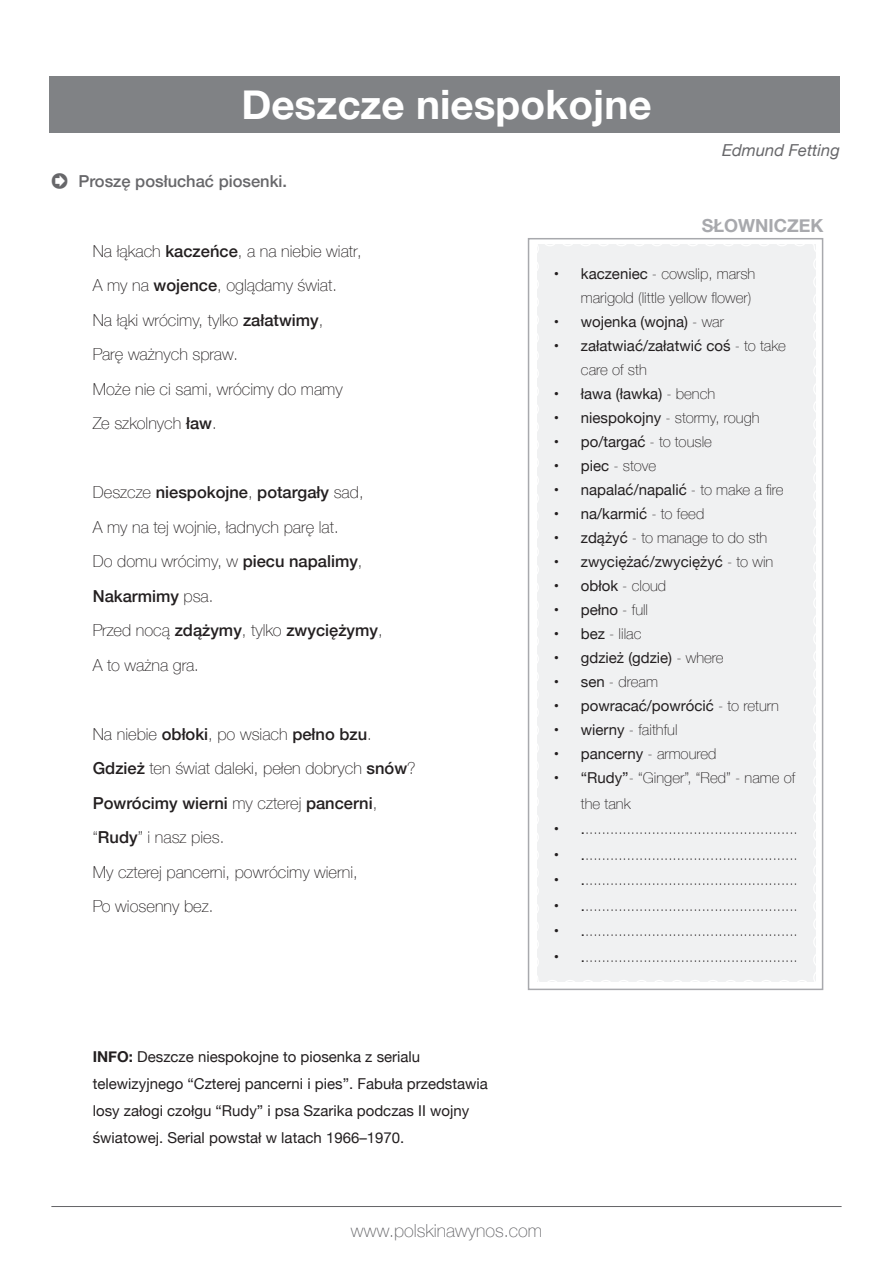
<style>
.page{position:relative;width:893px;height:1263px;background:#fff}
.page>*{position:absolute;margin:0;border:0;box-sizing:border-box;transform-origin:0 0}
.t1{font:700 40.5px "Helvetica Neue";color:#fff}
.t2{font:100 18px "Helvetica Neue";color:#636366}
.t3{font:700 18px "Helvetica Neue";color:#a8a9ad}
.t4{font:100 16.5px "Helvetica Neue";color:#231f20}
.t5{font:500 16.5px "Helvetica Neue";color:#231f20}
.t6{font:500 16.5px "Helvetica Neue";color:#67676a}
.t7{font:italic 16.5px "Helvetica Neue";color:#67676a}
.t8{font:100 15px/24px "Helvetica Neue";color:#231f20;text-align:right}
.t9{font:15px/27px "Helvetica Neue";color:#231f20}
.s1{font-family:"Apple Myungjo";font-weight:400}
.s2{font-weight:500}
.s3{font-weight:100}
.s4{font-weight:400}
.s5{font-weight:700}
</style>
<div class="page">
<div style="left:528px;top:238px;width:295px;height:752px;border:2px solid #a8a9ad"></div>
<div style="left:50px;top:76px;width:790px;height:57px;background:#808285"></div>
<div style="left:533px;top:240px;width:286px;height:742px;background:#f0f1f2"></div>
<hr style="left:51px;top:1206px;width:791px;height:1px;background:#636366">
<p class="t1" style="left:241px;top:73px;width:412px">Deszcze niespokojne</p>
<p class="t6" style="left:51px;top:167px;width:237px"><span class="s1">➲</span> Proszę posłuchać piosenki.</p>
<p class="t7" style="left:722px;top:138px;width:119px">Edmund Fetting</p>
<p class="t3" style="left:702px;top:211px;width:123px">SŁOWNICZEK</p>
<p class="t4" style="left:93px;top:238px;width:270px">Na łąkach <span class="s2">kaczeńce</span>, a na niebie wiatr,</p>
<p class="t4" style="left:93px;top:273px;width:246px">A my na <span class="s2">wojence</span>, oglądamy świat.</p>
<p class="t4" style="left:93px;top:307px;width:232px">Na łąki wrócimy, tylko <span class="s2">załatwimy</span>,</p>
<p class="t4" style="left:93px;top:342px;width:147px">Parę ważnych spraw.</p>
<p class="t4" style="left:93px;top:376px;width:251px">Może nie ci sami, wrócimy do mamy</p>
<p class="t4" style="left:93px;top:411px;width:125px">Ze szkolnych <span class="s2">ław</span>.</p>
<p class="t5" style="left:93px;top:479px;width:272px"><span class="s3">Deszcze</span> niespokojne<span class="s3">,</span> potargały <span class="s3">sad,</span></p>
<p class="t4" style="left:93px;top:514px;width:247px">A my na tej wojnie, ładnych parę lat.</p>
<p class="t4" style="left:93px;top:549px;width:271px">Do domu wrócimy, w <span class="s2">piecu napalimy</span>,</p>
<p class="t5" style="left:93px;top:582px;width:122px">Nakarmimy <span class="s3">psa.</span></p>
<p class="t5" style="left:93px;top:617px;width:291px"><span class="s3">Przed nocą</span> zdążymy<span class="s3">, tylko</span> zwyciężymy<span class="s3">,</span></p>
<p class="t4" style="left:93px;top:652px;width:108px">A to ważna gra.</p>
<p class="t4" style="left:93px;top:721px;width:281px">Na niebie <span class="s2">obłoki</span>, po wsiach <span class="s2">pełno bzu</span>.</p>
<p class="t4" style="left:93px;top:756px;width:324px"><span class="s2">Gdzież</span> ten świat daleki, pełen dobrych <span class="s2">snów</span>?</p>
<p class="t5" style="left:93px;top:789px;width:286px">Powrócimy wierni <span class="s3">my czterej</span> pancerni<span class="s3">,</span></p>
<p class="t4" style="left:93px;top:825px;width:133px">“<span class="s2">Rudy</span>” i nasz pies.</p>
<p class="t4" style="left:93px;top:859px;width:266px">My czterej pancerni, powrócimy wierni,</p>
<p class="t4" style="left:93px;top:894px;width:122px">Po wiosenny bez.</p>
<p class="t8" style="left:554px;top:261px;width:203px"><span class="s4">• kaczeniec</span> - cowslip, marsh marigold (little yellow flower)</p>
<p class="t9" style="left:554px;top:309px;width:172px">• wojenka (wojna) <span class="s3">- war</span></p>
<p class="t9" style="left:581px;top:335px;width:207px;line-height:24px;text-indent:-27px">• załatwiać/załatwić coś <span class="s3">- to take care of sth</span></p>
<p class="t9" style="left:554px;top:381px;width:163px">• ława (ławka) <span class="s3">- bench</span></p>
<p class="t8" style="left:554px;top:405px;width:207px"><span class="s4">• niespokojny</span> - stormy, rough</p>
<p class="t9" style="left:554px;top:429px;width:160px">• po/targać <span class="s3">- to tousle</span></p>
<p class="t8" style="left:554px;top:453px;width:104px"><span class="s4">• piec</span> - stove</p>
<p class="t9" style="left:554px;top:477px;width:231px">• napalać/napalić <span class="s3">- to make a fire</span></p>
<p class="t9" style="left:554px;top:501px;width:152px">• na/karmić <span class="s3">- to feed</span></p>
<p class="t8" style="left:554px;top:525px;width:215px"><span class="s4">• zdążyć</span> - to manage to do sth</p>
<p class="t9" style="left:554px;top:549px;width:221px">• zwyciężać/zwyciężyć <span class="s3">- to win</span></p>
<p class="t9" style="left:554px;top:573px;width:114px">• obłok <span class="s3">- cloud</span></p>
<p class="t9" style="left:554px;top:597px;width:96px">• pełno <span class="s3">- full</span></p>
<p class="t8" style="left:554px;top:621px;width:89px"><span class="s4">• bez</span> - lilac</p>
<p class="t9" style="left:554px;top:645px;width:171px">• gdzież (gdzie) <span class="s3">- where</span></p>
<p class="t8" style="left:554px;top:669px;width:106px"><span class="s4">• sen</span> - dream</p>
<p class="t9" style="left:554px;top:693px;width:226px">• powracać/powrócić <span class="s3">- to return</span></p>
<p class="t8" style="left:554px;top:717px;width:125px"><span class="s4">• wierny</span> - faithful</p>
<p class="t9" style="left:554px;top:741px;width:164px">• pancerny <span class="s3">- armoured</span></p>
<p class="t8" style="left:581px;top:764px;width:216px;line-height:25.5px;text-align:left;text-indent:-27px"><span class="s4">• “Rudy”</span>- “Ginger”, “Red” - name of the tank</p>
<p class="t8" style="left:554px;top:816px;width:245px"><span class="s4">• .</span>...................................................</p>
<p class="t8" style="left:554px;top:842px;width:245px"><span class="s4">• .</span>...................................................</p>
<p class="t8" style="left:554px;top:867px;width:245px"><span class="s4">• .</span>...................................................</p>
<p class="t8" style="left:554px;top:893px;width:245px"><span class="s4">• .</span>...................................................</p>
<p class="t8" style="left:554px;top:918px;width:245px"><span class="s4">• .</span>...................................................</p>
<p class="t8" style="left:554px;top:944px;width:245px"><span class="s4">• .</span>...................................................</p>
<p class="t9" style="left:93px;top:1044px;width:397px"><span class="s5">INFO:</span> Deszcze niespokojne to piosenka z serialu telewizyjnego “Czterej pancerni i pies”. Fabuła przedstawia losy załogi czołgu “Rudy” i psa Szarika podczas II wojny światowej. Serial powstał w latach 1966–1970.</p>
<p class="t2" style="left:351px;top:1217px;width:193px">www.polskinawynos.com</p>
</div>
